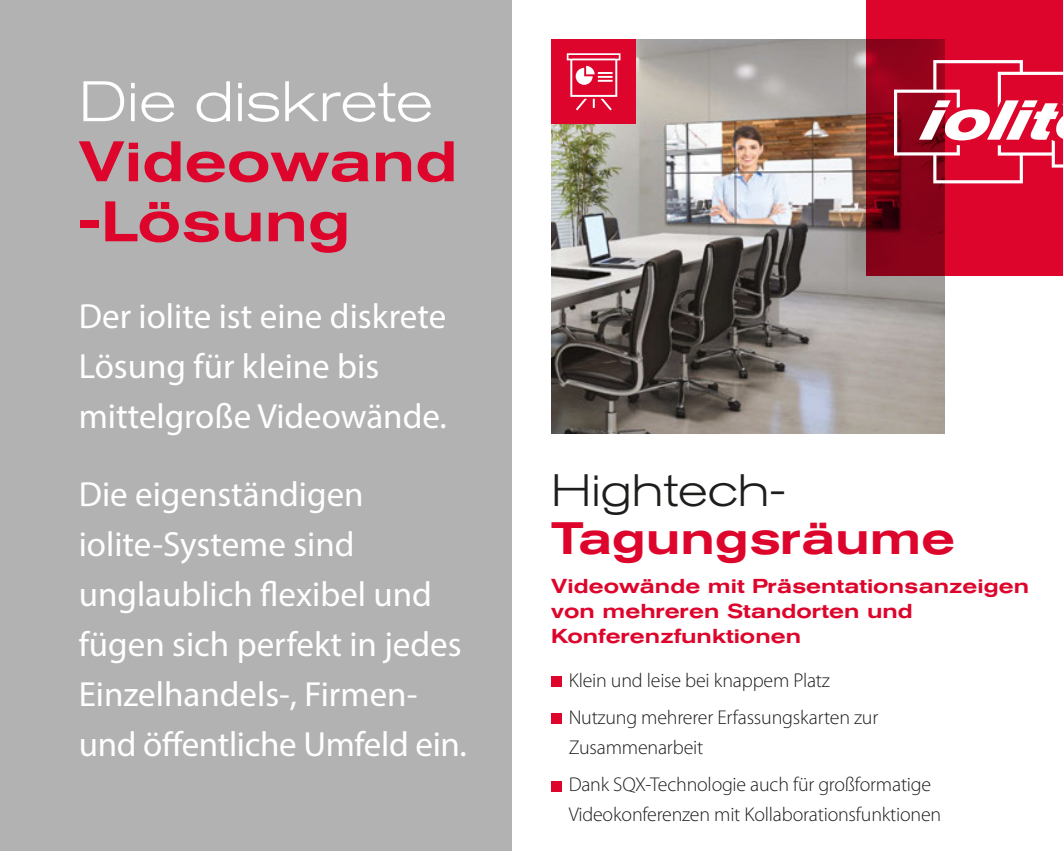
<style>
.page{position:relative;width:1063px;height:851px;background:#fff}
.page>*{position:absolute;margin:0;border:0;box-sizing:border-box;transform-origin:0 0}
.t1{font:500 expanded 56.5px/60px "Akzidenz Grotesk Pro";color:#dd052b}
.t2{font:300 expanded 56.5px "Akzidenz Grotesk Pro";color:#fff}
.t3{font:500 expanded 45px "Akzidenz Grotesk Pro";color:#dd052b}
.t4{font:300 expanded 45px "Akzidenz Grotesk Pro";color:#1d1d1b}
.t5{font:35px/50px "Myriad Pro";color:#fff}
.t6{font:300 20px/37px "Myriad Pro";letter-spacing:-.01em;color:#1d1d1b}
.t7{font:500 expanded 20px/25px "Akzidenz Grotesk Pro";color:#dd052b}
</style>
<div class="page">
<div style="left:866px;top:0;width:197px;height:276px;background:#dd052b"></div>
<img style="left:551px;top:39px;width:394px;height:394px">
<div style="left:551px;top:676px;width:11px;height:11px;background:#dd052b"></div>
<div style="left:551px;top:713px;width:11px;height:11px;background:#dd052b"></div>
<div style="left:551px;top:780px;width:11px;height:11px;background:#dd052b"></div>
<div style="left:0;top:0;width:512px;height:850px;background:#b3b2b2"></div>
<div style="left:551px;top:39px;width:85px;height:85px;background:#dd052b"></div>
<svg style="left:567px;top:53px;width:53px;height:57px"></svg>
<svg style="left:894px;top:60px;width:169px;height:123px"></svg>
<h1 class="t2" style="left:79px;top:65px;width:356px">Die diskrete</h1>
<h1 class="t1" style="left:79px;top:131px;width:381px">Videowand -Lösung</h1>
<p class="t5" style="left:79px;top:290px;width:370px">Der iolite ist eine diskrete<br>Lösung für kleine bis mittelgroße Videowände.</p>
<p class="t5" style="left:79px;top:469px;width:390px">Die eigenständigen iolite-Systeme sind unglaublich flexibel und fügen sich perfekt in jedes<br>Einzelhandels-, Firmen&shy;und öffentliche Umfeld ein.</p>
<p class="t4" style="left:551px;top:461px;width:236px">Hightech-</p>
<p class="t3" style="left:551px;top:508px;width:406px">Tagungsräume</p>
<p class="t7" style="left:551px;top:573px;width:479px">Videowände mit Präsentationsanzeigen von mehreren Standorten und<br>Konferenzfunktionen</p>
<p class="t6" style="left:569px;top:661px;width:311px">Klein und leise bei knappem Platz<br>Nutzung mehrerer Erfassungskarten zur</p>
<p class="t6" style="left:569px;top:728px;width:364px">Zusammenarbeit<br>Dank SQX-Technologie auch für großformatige</p>
<p class="t6" style="left:569px;top:795px;width:374px">Videokonferenzen mit Kollaborationsfunktionen</p>
</div>
